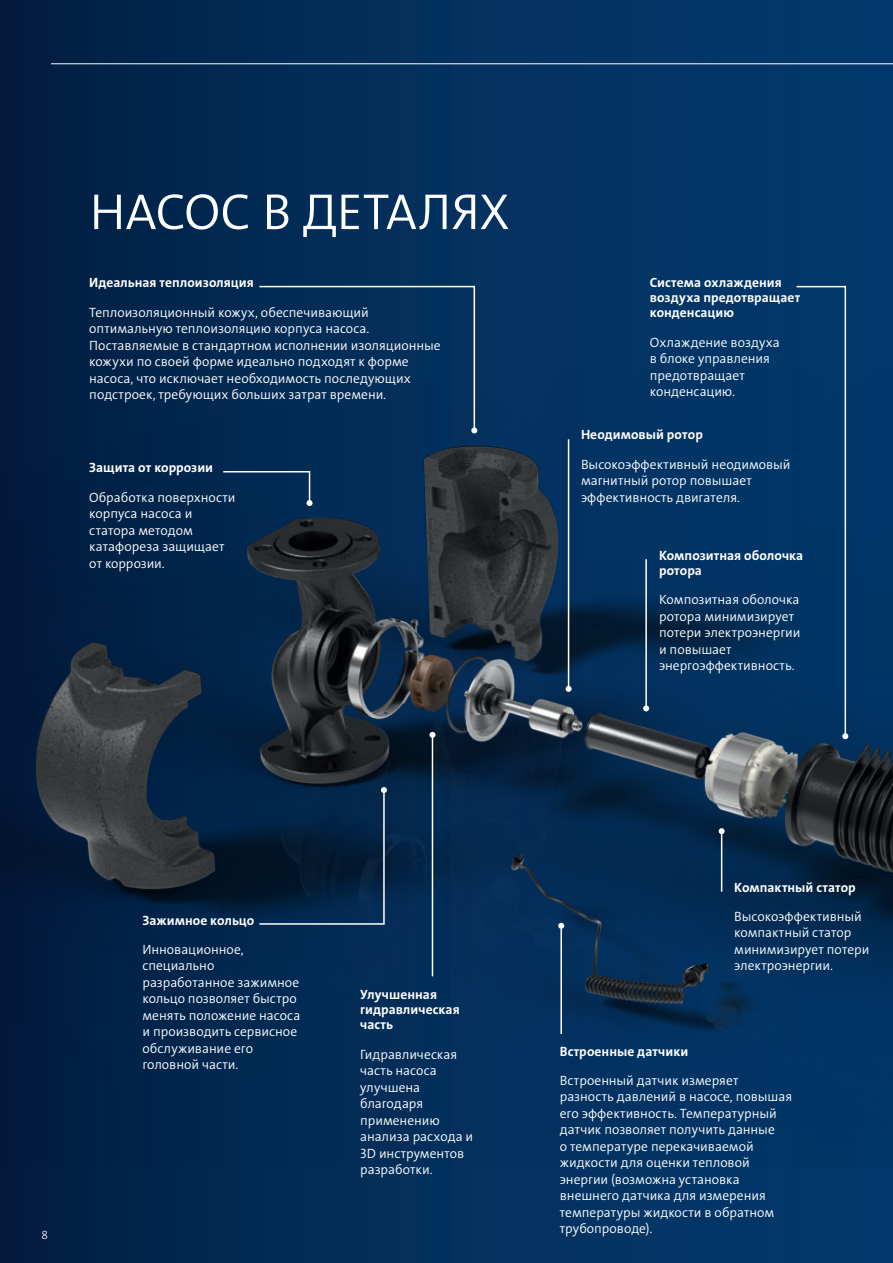
<style>
.page{position:relative;width:893px;height:1263px;background:#fff}
.page>*{position:absolute;margin:0;border:0;box-sizing:border-box;transform-origin:0 0}
.t1{font:51px "Grundfos The Sans V2 OT 4 SL";letter-spacing:-.005em;color:#fff}
.t2{font:13.5px/16.5px "Grundfos The Sans V2 OT 4 SL";color:#fff}
.t3{font:13.5px/15px "Grundfos The Sans V2 OT 7 B";letter-spacing:.005em;color:#fff}
.t4{font:12px "Grundfos The Sans V2 OT 3 L";color:#fff}
</style>
<div class="page">
<div style="left:0;top:0;width:893px;height:1263px;background:linear-gradient(to right,#032145,#033c71)"></div>
<img style="left:0;top:317px;width:893px;height:850px">
<hr style="left:51px;top:63px;width:842px;height:1px;background:#fff">
<hr style="left:645px;top:559px;width:2px;height:149px;background:#fff">
<svg style="left:643px;top:705px;width:6px;height:6px"></svg>
<hr style="left:568px;top:439px;width:1px;height:250px;background:#fff">
<svg style="left:566px;top:686px;width:6px;height:6px"></svg>
<hr style="left:432px;top:735px;width:1px;height:241px;background:#fff">
<svg style="left:429px;top:732px;width:6px;height:6px"></svg>
<div style="left:258px;top:285px;width:219px;height:148px;background:#032e5a"></div>
<svg style="left:222px;top:470px;width:91px;height:36px;background:#0f365d"></svg>
<svg style="left:258px;top:787px;width:129px;height:138px;background:#082643"></svg>
<hr style="left:721px;top:831px;width:1px;height:61px;background:#fff">
<svg style="left:719px;top:828px;width:6px;height:6px"></svg>
<hr style="left:560px;top:926px;width:2px;height:108px;background:#fff">
<svg style="left:558px;top:923px;width:6px;height:6px"></svg>
<svg style="left:795px;top:285px;width:53px;height:454px;background:#083b6b"></svg>
<h1 class="t1" style="left:90px;top:179px;width:421px">НАСОС В ДЕТАЛЯХ</h1>
<p class="t3" style="left:89px;top:275px;width:166px">Идеальная теплоизоляция</p>
<p class="t2" style="left:89px;top:304px;width:353px">Теплоизоляционный кожух, обеспечивающий оптимальную теплоизоляцию корпуса насоса.<br>Поставляемые в стандартном исполнении изоляционные кожухи по своей форме идеально подходят к форме насоса, что исключает необходимость последующих подстроек, требующих больших затрат времени.</p>
<p class="t3" style="left:89px;top:460px;width:125px">Защита от коррозии</p>
<p class="t2" style="left:89px;top:489px;width:148px">Обработка поверхности корпуса насоса и статора методом катафореза защищает от коррозии.</p>
<p class="t3" style="left:650px;top:275px;width:152px">Система охлаждения воздуха предотвращает конденсацию</p>
<p class="t2" style="left:650px;top:334px;width:131px">Охлаждение воздуха в блоке управления предотвращает конденсацию.</p>
<p class="t3" style="left:581px;top:427px;width:123px">Неодимовый ротор</p>
<p class="t2" style="left:581px;top:456px;width:211px">Высокоэффективный неодимовый магнитный ротор повышает эффективность двигателя.</p>
<p class="t3" style="left:659px;top:548px;width:146px">Композитная оболочка ротора</p>
<p class="t2" style="left:659px;top:591px;width:143px">Композитная оболочка ротора минимизирует потери электроэнергии и повышает энергоэффективность.</p>
<p class="t4" style="left:41px;top:1228px;width:8px">8</p>
<p class="t3" style="left:142px;top:912px;width:113px">Зажимное кольцо</p>
<p class="t2" style="left:142px;top:941px;width:159px">Инновационное, специально разработанное зажимное кольцо позволяет быстро менять положение насоса и производить сервисное обслуживание его головной части.</p>
<p class="t3" style="left:360px;top:987px;width:101px">Улучшенная гидравлическая часть</p>
<p class="t2" style="left:360px;top:1046px;width:115px">Гидравлическая часть насоса улучшена благодаря применению анализа расхода и<br>3D инструментов разработки.</p>
<p class="t3" style="left:734px;top:880px;width:123px">Компактный статор</p>
<p class="t2" style="left:734px;top:908px;width:137px">Высокоэффективный компактный статор минимизирует потери электроэнергии.</p>
<p class="t3" style="left:560px;top:1044px;width:130px">Встроенные датчики</p>
<p class="t2" style="left:560px;top:1072px;width:234px">Встроенный датчик измеряет разность давлений в насосе, повышая его эффективность. Температурный датчик позволяет получить данные<br>о температуре перекачиваемой жидкости для оценки тепловой энергии (возможна установка внешнего датчика для измерения температуры жидкости в обратном трубопроводе).</p>
</div>
